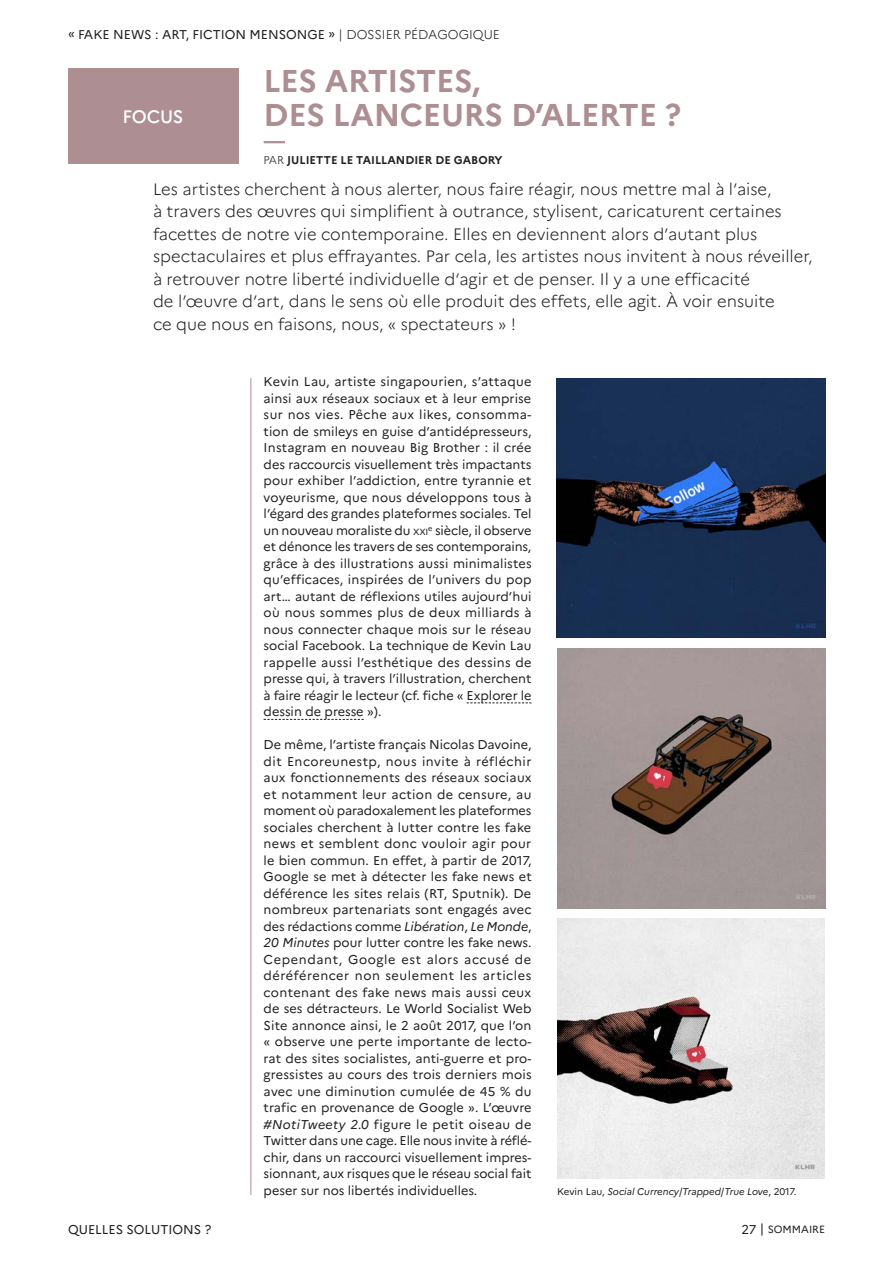
<style>
.page{position:relative;width:893px;height:1263px;background:#fff}
.page>*{position:absolute;margin:0;border:0;box-sizing:border-box;transform-origin:0 0}
.Titre1{font:700 31.5px/34.5px "Marianne";letter-spacing:-.01em;color:#ac8e93}
.Cartouche_titre{font:500 18px "Marianne";letter-spacing:-.015em;color:#fff}
.Chapô{font:300 16.5px/22.5px "Marianne";color:#231f20}
.Texte_courant{font:12.75px/16.5px "Marianne";color:#231f20;text-align:justify}
.Auteur{font:700 11.25px "Marianne";color:#231f20}
.t1{font:10.5px "Marianne";color:#231f20}
.Notes_et_légendes{font:italic 9.75px "Marianne";color:#231f20}
.s1{font-weight:300}
.s2{font-size:8.85px}
.s3{font-style:italic}
.s4{font-style:normal}
.s5{font-size:12.75px}
</style>
<div class="page">
<svg style="left:467px;top:702px;width:64px;height:1px"></svg>
<svg style="left:264px;top:719px;width:100px;height:1px"></svg>
<hr style="left:264px;top:141px;width:21px;height:2px;background:#ac8e93">
<div style="left:68px;top:68px;width:170px;height:96px;background:#ac8e93"></div>
<hr style="left:250px;top:378px;width:1px;height:817px;background:#ac8e93">
<img style="left:557px;top:378px;width:268px;height:260px">
<img style="left:557px;top:648px;width:268px;height:260px">
<img style="left:557px;top:918px;width:268px;height:260px">
<p class="Texte_courant" style="left:68px;top:26px;width:433px">« FAKE NEWS : ART, FICTION MENSONGE » <span class="s1">| DOSSIER PÉDAGOGIQUE</span></p>
<p class="Titre1" style="left:264px;top:63px;width:419px">LES ARTISTES,<br>DES LANCEURS D’ALERTE ?</p>
<p class="Auteur" style="left:264px;top:153px;width:240px"><span class="s1">PAR</span> JULIETTE LE TAILLANDIER DE GABORY</p>
<p class="Chapô" style="left:153px;top:177px;width:661px">Les artistes cherchent à nous alerter, nous faire réagir, nous mettre mal à l’aise,<br>à travers des œuvres qui simplifient à outrance, stylisent, caricaturent certaines facettes de notre vie contemporaine. Elles en deviennent alors d’autant plus spectaculaires et plus effrayantes. Par cela, les artistes nous invitent à nous réveiller, à retrouver notre liberté individuelle d’agir et de penser. Il y a une efficacité<br>de l’œuvre d’art, dans le sens où elle produit des effets, elle agit. À voir ensuite<br>ce que nous en faisons, nous, « spectateurs » !</p>
<p class="Cartouche_titre" style="left:123px;top:105px;width:62px">FOCUS</p>
<p class="Texte_courant" style="left:264px;top:373px;width:270px">Kevin Lau, artiste singapourien, s’attaque ainsi aux réseaux sociaux et à leur emprise sur nos vies. Pêche aux likes, consomma&shy;tion de smileys en guise d’antidépresseurs, Instagram en nouveau Big Brother : il crée des raccourcis visuellement très impactants pour exhiber l’addiction, entre tyrannie et voyeurisme, que nous développons tous à l’égard des grandes plateformes sociales. Tel un nouveau moraliste du <span class="s2">xxi</span><sup>e</sup> siècle, il observe et dénonce les travers de ses contemporains, grâce à des illustrations aussi minimalistes qu’efficaces, inspirées de l’univers du pop art… autant de réflexions utiles aujourd’hui où nous sommes plus de deux milliards à nous connecter chaque mois sur le réseau social Facebook. La technique de Kevin Lau rappelle aussi l’esthétique des dessins de presse qui, à travers l’illustration, cherchent à faire réagir le lecteur (cf. fiche « Explorer le dessin de presse »).</p>
<p class="Texte_courant" style="left:264px;top:736px;width:270px">De même, l’artiste français Nicolas Davoine, dit Encoreunestp, nous invite à réfléchir aux fonctionnements des réseaux sociaux et notamment leur action de censure, au moment où paradoxalement les plateformes sociales cherchent à lutter contre les fake news et semblent donc vouloir agir pour le bien commun. En effet, à partir de 2017, Google se met à détecter les fake news et déférence les sites relais (RT, Sputnik). De nombreux partenariats sont engagés avec des rédactions comme <span class="s3">Libération</span>, <span class="s3">Le Monde</span>, <span class="s3">20 Minutes</span> pour lutter contre les fake news.<br>Cependant, Google est alors accusé de déréférencer non seulement les articles contenant des fake news mais aussi ceux de ses détracteurs. Le World Socialist Web Site annonce ainsi, le 2 août 2017, que l’on « observe une perte importante de lecto&shy;rat des sites socialistes, anti-guerre et pro&shy;gressistes au cours des trois derniers mois avec une diminution cumulée de 45 % du trafic en provenance de Google ». L’œuvre <span class="s3">#NotiTweety 2.0</span> figure le petit oiseau de Twitter dans une cage. Elle nous invite à réflé&shy;chir, dans un raccourci visuellement impres&shy;sionnant, aux risques que le réseau social fait peser sur nos libertés individuelles.</p>
<p class="Notes_et_légendes" style="left:557px;top:1185px;width:241px"><span class="s4">Kevin Lau,</span> Social Currency<span class="s4">/</span>Trapped<span class="s4">/</span>True Love<span class="s4">, 2017.</span></p>
<p class="Texte_courant" style="left:68px;top:1221px;width:19px">Quelles</p>
<p class="Texte_courant" style="left:127px;top:1221px;width:9px">solutions</p>
<p class="Texte_courant" style="left:205px;top:1221px;width:8px">?</p>
<p class="t1" style="left:741px;top:1223px;width:85px"><span class="s5">27 |</span> SOMMAIRE</p>
</div>
